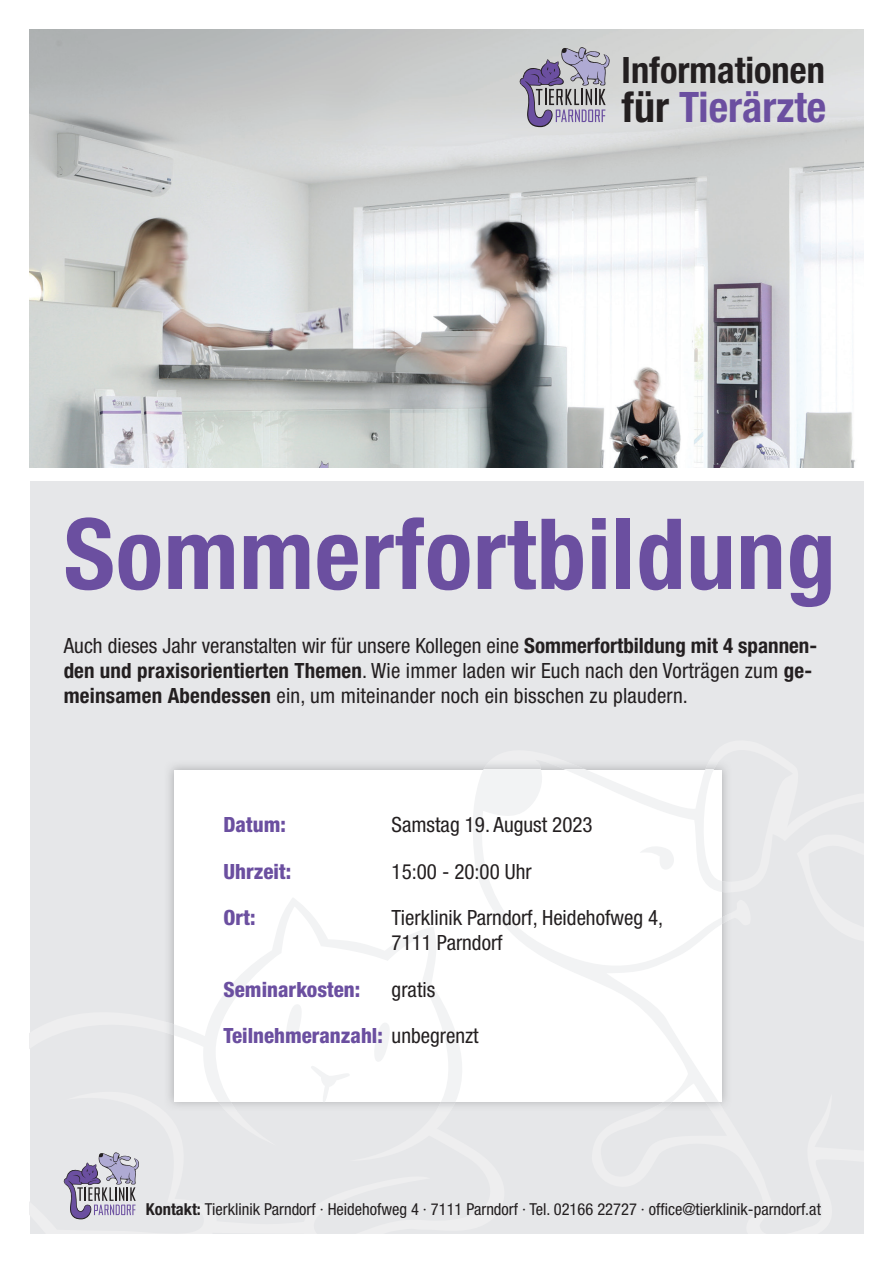
<style>
.page{position:relative;width:893px;height:1263px;background:#fff}
.page>*{position:absolute;margin:0;border:0;box-sizing:border-box;transform-origin:0 0}
.t1{font:700 condensed 98.25px "Helvetica Neue LT Pro";letter-spacing:.01em;color:#6b4fa0}
.t2{font:700 condensed 42px "Helvetica Neue LT Pro";color:#6b4fa0}
.t3{font:700 condensed 36.45px "Helvetica Neue LT Pro";color:#231f20}
.t4{font:condensed 21px/25.2px "Helvetica Neue LT Pro";color:#231f20}
.t5{font:800 condensed 21px "Helvetica Neue LT Pro";color:#6b4fa0}
.t6{font:condensed 16.5px "Helvetica Neue LT Pro";color:#231f20}
.s1{color:#231f20}
.s2{font-weight:700}
.s3{font-weight:400;color:#231f20}
</style>
<div class="page">
<div style="left:30px;top:481px;width:833px;height:752px;background:#e6e7e9"></div>
<img style="left:469px;top:760px;width:262px;height:351px">
<img style="left:165px;top:897px;width:311px;height:214px">
<div style="left:174px;top:770px;width:547px;height:331px;background:#fff"></div>
<svg style="left:473px;top:770px;width:248px;height:331px"></svg>
<svg style="left:640px;top:841px;width:43px;height:40px"></svg>
<svg style="left:309px;top:1101px;width:42px;height:2px"></svg>
<svg style="left:174px;top:897px;width:338px;height:204px"></svg>
<img style="left:30px;top:30px;width:833px;height:438px">
<svg style="left:519px;top:46px;width:92px;height:81px"></svg>
<svg style="left:63px;top:1152px;width:76px;height:67px"></svg>
<h3 class="t3" style="left:622px;top:48px;width:205px">Informationen</h3>
<h2 class="t2" style="left:622px;top:82px;width:206px"><span class="s1">für</span> Tierärzte</h2>
<h1 class="t1" style="left:64px;top:494px;width:773px">Sommerfortbildung</h1>
<p class="t4" style="left:64px;top:632px;width:755px">Auch dieses Jahr veranstalten wir für unsere Kollegen eine <span class="s2">Sommerfortbildung mit 4 spannen&shy;den und praxisorientierten Themen</span>. Wie immer laden wir Euch nach den Vorträgen zum <span class="s2">ge&shy;meinsamen Abendessen</span> ein, um miteinander noch ein bisschen zu plaudern.</p>
<p class="t5" style="left:224px;top:812px;width:64px">Datum:</p>
<p class="t4" style="left:392px;top:812px;width:202px">Samstag 19. August 2023</p>
<p class="t5" style="left:224px;top:858px;width:69px">Uhrzeit:</p>
<p class="t4" style="left:392px;top:858px;width:142px">15:00 - 20:00 Uhr</p>
<p class="t5" style="left:224px;top:905px;width:33px">Ort:</p>
<p class="t4" style="left:392px;top:905px;width:273px">Tierklinik Parndorf, Heidehofweg 4,<br>7111 Parndorf</p>
<p class="t5" style="left:224px;top:976px;width:138px">Seminarkosten:</p>
<p class="t4" style="left:392px;top:976px;width:45px">gratis</p>
<p class="t5" style="left:224px;top:1023px;width:257px">Teilnehmeranzahl: <span class="s3">unbegrenzt</span></p>
<p class="t6" style="left:146px;top:1200px;width:676px"><span class="s2">Kontakt:</span> Tierklinik Parndorf · Heidehofweg 4 · 7111 Parndorf · Tel. 02166 22727 · office@tierklinik-parndorf.at</p>
</div>
